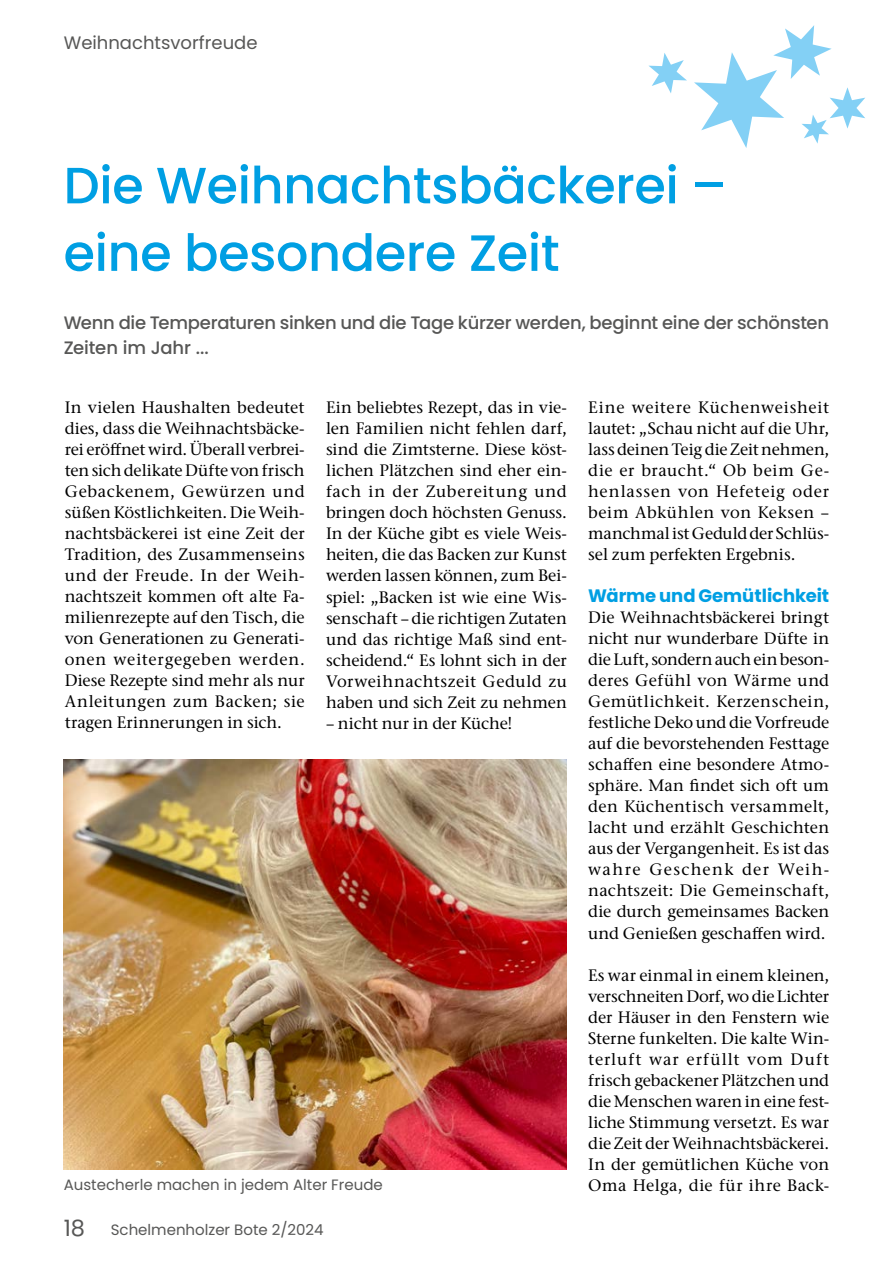
<style>
.page{position:relative;width:893px;height:1263px;background:#fff}
.page>*{position:absolute;margin:0;border:0;box-sizing:border-box;transform-origin:0 0}
.t1{font:500 51px/67.5px "Poppins";letter-spacing:-.01em;color:#009fe3}
.t2{font:500 18px/25.2px "Poppins";letter-spacing:-.015em;color:#575756}
.t3{font:700 18px "Poppins";letter-spacing:-.005em;color:#009fe3}
.t4{font:18px "Poppins";color:#575756}
.t5{font:500 16.5px/21px "Stone Serif ITC Pro";letter-spacing:.005em;color:#000;text-align:justify}
.t6{font:15px "Poppins";color:#575756}
.s1{font-size:22.5px}
</style>
<div class="page">
<img style="left:64px;top:759px;width:503px;height:410px">
<svg style="left:648px;top:53px;width:39px;height:40px"></svg>
<svg style="left:694px;top:25px;width:171px;height:123px"></svg>
<p class="t4" style="left:64px;top:32px;width:195px">Weihnachtsvorfreude</p>
<h1 class="t1" style="left:64px;top:152px;width:665px">Die Weihnachtsbäckerei – eine besondere Zeit</h1>
<p class="t2" style="left:64px;top:310px;width:767px">Wenn die Temperaturen sinken und die Tage kürzer werden, beginnt eine der schönsten<br>Zeiten im Jahr ...</p>
<p class="t5" style="left:65px;top:397px;width:242px">In vielen Haushalten bedeutet dies, dass die Weihnachtsbäcke&shy;rei eröffnet wird. Überall verbrei&shy;ten sich delikate Düfte von frisch Gebackenem, Gewürzen und süßen Köstlichkeiten. Die Weih&shy;nachtsbäckerei ist eine Zeit der Tradition, des Zusammenseins und der Freude. In der Weih&shy;nachtszeit kommen oft alte Fa&shy;milienrezepte auf den Tisch, die von Generationen zu Generati&shy;onen weitergegeben werden.<br>Diese Rezepte sind mehr als nur Anleitungen zum Backen; sie tragen Erinnerungen in sich.</p>
<p class="t5" style="left:326px;top:397px;width:242px">Ein beliebtes Rezept, das in vie&shy;len Familien nicht fehlen darf, sind die Zimtsterne. Diese köst&shy;lichen Plätzchen sind eher ein&shy;fach in der Zubereitung und bringen doch höchsten Genuss.<br>In der Küche gibt es viele Weis&shy;heiten, die das Backen zur Kunst werden lassen können, zum Bei&shy;spiel: „Backen ist wie eine Wis&shy;senschaft – die richtigen Zutaten und das richtige Maß sind ent&shy;scheidend.“ Es lohnt sich in der Vorweihnachtszeit Geduld zu haben und sich Zeit zu nehmen</p>
<p class="t5" style="left:326px;top:712px;width:188px">– nicht nur in der Küche!</p>
<p class="t6" style="left:64px;top:1176px;width:320px">Austecherle machen in jedem Alter Freude</p>
<p class="t6" style="left:64px;top:1221px;width:261px"><span class="s1">18</span> Schelmenholzer Bote 2/2024</p>
<p class="t5" style="left:588px;top:397px;width:242px">Eine weitere Küchenweisheit lautet: „Schau nicht auf die Uhr, lass deinen Teig die Zeit nehmen, die er braucht.“ Ob beim Ge&shy;henlassen von Hefeteig oder beim Abkühlen von Keksen – manchmal ist Geduld der Schlüs&shy;sel zum perfekten Ergebnis.</p>
<p class="t3" style="left:588px;top:586px;width:242px">Wärme und Gemütlichkeit</p>
<p class="t5" style="left:588px;top:607px;width:242px">Die Weihnachtsbäckerei bringt nicht nur wunderbare Düfte in die Luft, sondern auch ein beson&shy;deres Gefühl von Wärme und Gemütlichkeit. Kerzenschein, festliche Deko und die Vorfreude auf die bevorstehenden Festtage schaffen eine besondere Atmo&shy;sphäre. Man findet sich oft um den Küchentisch versammelt, lacht und erzählt Geschichten aus der Vergangenheit. Es ist das wahre Geschenk der Weih&shy;nachtszeit: Die Gemeinschaft, die durch gemeinsames Backen und Genießen geschaffen wird.</p>
<p class="t5" style="left:588px;top:964px;width:242px">Es war einmal in einem kleinen, verschneiten Dorf, wo die Lichter der Häuser in den Fenstern wie Sterne funkelten. Die kalte Win&shy;terluft war erfüllt vom Duft frisch gebackener Plätzchen und die Menschen waren in eine fest&shy;liche Stimmung versetzt. Es war die Zeit der Weihnachtsbäckerei.<br>In der gemütlichen Küche von Oma Helga, die für ihre Back-</p>
</div>
